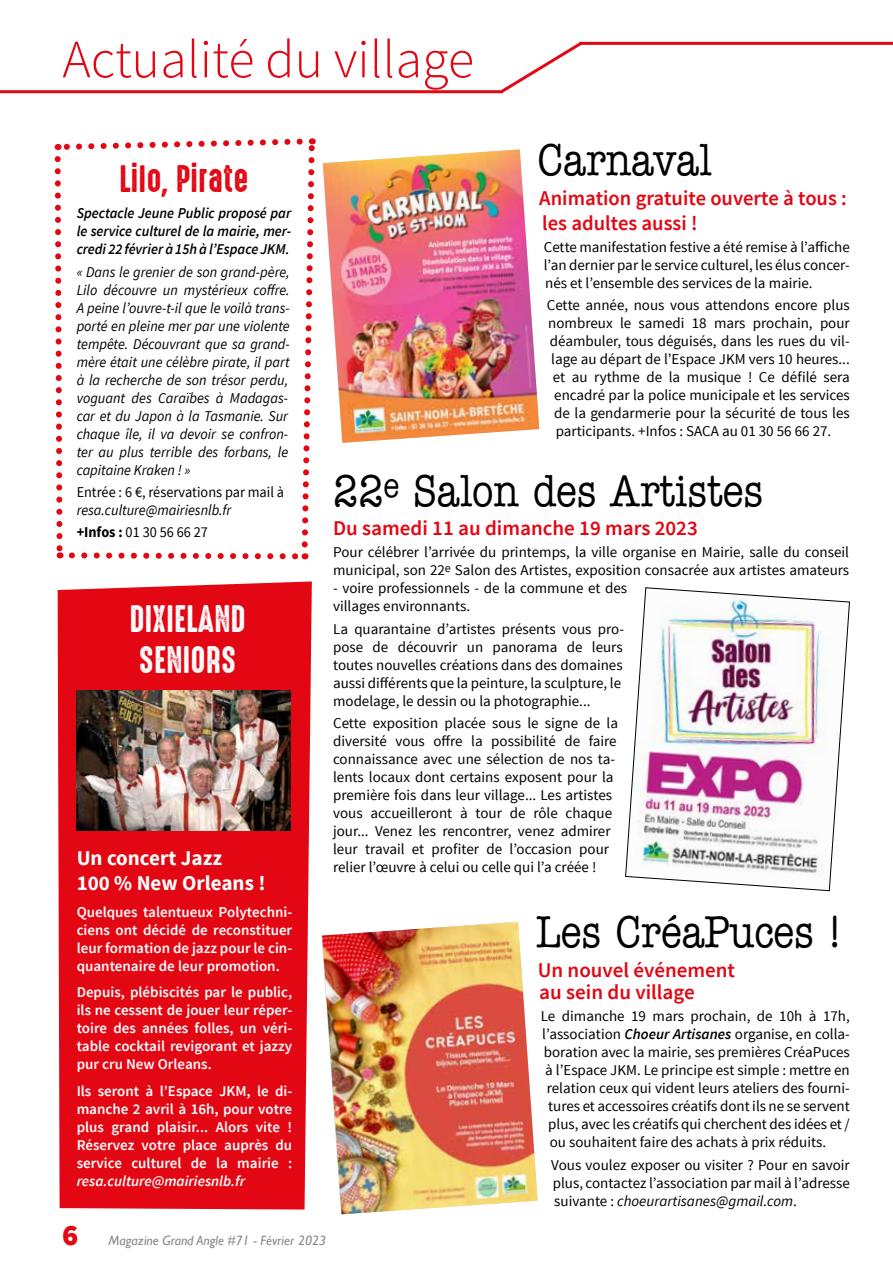
<style>
.page{position:relative;width:893px;height:1263px;background:#fff}
.page>*{position:absolute;margin:0;border:0;box-sizing:border-box;transform-origin:0 0}
.t1{font:300 54px "Source Sans Pro";color:#e30613}
.t2{font:500 45px "American Typewriter Std";color:#000;scale:.85 1}
.t3{font:34.5px/40.5px "High Voltage Rough";color:#fff}
.t4{font:34.5px "High Voltage Rough";color:#e30613}
.t5{font:900 30px "Source Sans Pro";color:#e30613}
.t6{font:600 21px/22.5px "Source Sans Pro";color:#e30613}
.t7{font:700 21px/25.2px "Source Sans Pro";color:#fff}
.t8{font:15px/18px "Source Sans Pro";color:#000}
.t9{font:italic 15px/18px "Source Sans Pro";color:#000;text-align:justify;scale:.95 1}
.t10{font:600 15px/18px "Source Sans Pro";color:#fff;text-align:justify}
.t11{font:italic 600 15px/18px "Source Sans Pro";color:#000;text-align:justify;scale:.95 1}
.t12{font:15px "Source Sans Pro";color:#000;scale:.95 1}
.t13{font:italic 600 15px "Source Sans Pro";color:#fff}
.t14{font:italic 13.5px "Gill Sans";color:#878787}
.s1{font-weight:700;font-style:normal}
.s2{font-style:normal}
.s3{font-weight:600;font-style:italic}
.s4{font-style:italic}
</style>
<div class="page">
<hr style="left:579px;top:42px;width:314px;height:3px;background:#e30613">
<hr style="left:0;top:90px;width:503px;height:3px;background:#e30613">
<svg style="left:497px;top:41px;width:89px;height:53px"></svg>
<img style="left:322px;top:922px;width:216px;height:292px">
<img style="left:625px;top:587px;width:225px;height:304px">
<img style="left:323px;top:149px;width:216px;height:294px">
<svg style="left:54px;top:138px;width:262px;height:422px"></svg>
<div style="left:58px;top:581px;width:254px;height:628px;background:#e30613"></div>
<img style="left:77px;top:691px;width:214px;height:139px">
<h1 class="t1" style="left:62px;top:27px;width:413px">Actualité du village</h1>
<h3 class="t4" style="left:119px;top:160px;width:131px">Lilo, Pirate</h3>
<p class="t11" style="left:77px;top:204px;width:227px">Spectacle Jeune Public proposé par le service culturel de la mairie, mer&shy;credi 22 février à 15h à l’Espace JKM.</p>
<p class="t9" style="left:77px;top:263px;width:226px">« Dans le grenier de son grand-père, Lilo découvre un mystérieux coffre.<br>A peine l’ouvre-t-il que le voilà trans&shy;porté en pleine mer par une violente tempête. Découvrant que sa grand&shy;mère était une célèbre pirate, il part à la recherche de son trésor perdu, voguant des Caraïbes à Madagas&shy;car et du Japon à la Tasmanie. Sur chaque île, il va devoir se confron&shy;ter au plus terrible des forbans, le capitaine Kraken ! »</p>
<p class="t12" style="left:77px;top:483px;width:220px">Entrée : 6 €, réservations par mail à</p>
<p class="t9" style="left:77px;top:499px;width:164px;line-height:22.2px">resa.culture@mairiesnlb.fr <span class="s1">+Infos :</span> <span class="s2">01 30 56 66 27</span></p>
<h3 class="t3" style="left:129px;top:600px;width:118px">DIXIELAND<br>SENIORS</h3>
<h3 class="t7" style="left:77px;top:846px;width:190px">Un concert Jazz<br>100 % New Orleans !</h3>
<p class="t10" style="left:77px;top:903px;width:217px">Quelques talentueux Polytechni&shy;ciens ont décidé de reconstituer leur formation de jazz pour le cin&shy;quantenaire de leur promotion.</p>
<p class="t10" style="left:77px;top:984px;width:217px">Depuis, plébiscités par le public, ils ne cessent de jouer leur réper&shy;toire des années folles, un véri&shy;table cocktail revigorant et jazzy pur cru New Orleans.</p>
<p class="t10" style="left:77px;top:1082px;width:217px">Ils seront à l’Espace JKM, le di&shy;manche 2 avril à 16h, pour votre plus grand plaisir... Alors vite !<br>Réservez votre place auprès du service culturel de la mairie :</p>
<p class="t13" style="left:77px;top:1171px;width:170px">resa.culture@mairiesnlb.fr</p>
<h2 class="t2" style="left:538px;top:135px;width:206px">Carnaval</h2>
<h3 class="t6" style="left:539px;top:186px;width:309px;line-height:25.2px">Animation gratuite ouverte à tous : les adultes aussi !</h3>
<p class="t8" style="left:544px;top:238px;width:308px;text-align:justify">Cette manifestation festive a été remise à l’affiche l’an dernier par le service culturel, les élus concer&shy;nés et l’ensemble des services de la mairie.</p>
<p class="t8" style="left:547px;top:297px;width:305px">Cette année, nous vous attendons encore plus</p>
<p class="t8" style="left:548px;top:315px;width:303px">nombreux le samedi 18 mars prochain, pour</p>
<p class="t8" style="left:550px;top:333px;width:301px">déambuler, tous déguisés, dans les rues du vil-</p>
<p class="t8" style="left:551px;top:351px;width:300px">lage au départ de l’Espace JKM vers 10 heures...</p>
<p class="t8" style="left:553px;top:369px;width:298px">et au rythme de la musique ! Ce défilé sera</p>
<p class="t8" style="left:554px;top:387px;width:297px">encadré par la police municipale et les services</p>
<p class="t8" style="left:554px;top:405px;width:297px">de la gendarmerie pour la sécurité de tous les</p>
<p class="t8" style="left:556px;top:423px;width:277px">participants. +Infos : SACA au 01 30 56 66 27.</p>
<h2 class="t2" style="left:333px;top:465px;width:507px">22<sup>e</sup> Salon des Artistes</h2>
<h3 class="t6" style="left:333px;top:517px;width:366px">Du samedi 11 au dimanche 19 mars 2023</h3>
<p class="t8" style="left:333px;top:544px;width:518px">Pour célébrer l’arrivée du printemps, la ville organise en Mairie, salle du conseil municipal, son 22<sup>e</sup> Salon des Artistes, exposition consacrée aux artistes amateurs</p>
<p class="t8" style="left:333px;top:580px;width:296px">- voire professionnels - de la commune et des villages environnants.</p>
<p class="t8" style="left:333px;top:620px;width:292px">La quarantaine d’artistes présents vous pro&shy;pose de découvrir un panorama de leurs toutes nouvelles créations dans des domaines aussi différents que la peinture, la sculpture, le modelage, le dessin ou la photographie...</p>
<p class="t8" style="left:333px;top:714px;width:286px">Cette exposition placée sous le signe de la diversité vous offre la possibilité de faire connaissance avec une sélection de nos ta&shy;lents locaux dont certains exposent pour la première fois dans leur village... Les artistes vous accueilleront à tour de rôle chaque jour... Venez les rencontrer, venez admirer leur travail et profiter de l’occasion pour relier l’œuvre à celui ou celle qui l’a créée !</p>
<h2 class="t2" style="left:536px;top:907px;width:361px">Les CréaPuces !</h2>
<h3 class="t6" style="left:538px;top:959px;width:199px">Un nouvel événement au sein du village</h3>
<p class="t8" style="left:541px;top:1008px;width:311px">Le dimanche 19 mars prochain, de 10h à 17h,</p>
<p class="t8" style="left:542px;top:1026px;width:309px">l’association <span class="s3">Choeur Artisanes</span> organise, en colla-</p>
<p class="t8" style="left:544px;top:1044px;width:307px">boration avec la mairie, ses premières CréaPuces</p>
<p class="t8" style="left:545px;top:1062px;width:306px">à l’Espace JKM. Le principe est simple : mettre en</p>
<p class="t8" style="left:547px;top:1080px;width:305px">relation ceux qui vident leurs ateliers des fourni-</p>
<p class="t8" style="left:548px;top:1098px;width:303px">tures et accessoires créatifs dont ils ne se servent</p>
<p class="t8" style="left:548px;top:1116px;width:303px">plus, avec les créatifs qui cherchent des idées et /</p>
<p class="t8" style="left:550px;top:1134px;width:278px">ou souhaitent faire des achats à prix réduits.</p>
<p class="t8" style="left:551px;top:1156px;width:300px;text-align:justify">Vous voulez exposer ou visiter ? Pour en savoir plus, contactez l’association par mail à l’adresse suivante : <span class="s4">choeurartisanes@gmail.com</span>.</p>
<h3 class="t5" style="left:62px;top:1216px;width:18px">6</h3>
<p class="t14" style="left:108px;top:1233px;width:219px">Magazine Grand Angle #71 - Février 2023</p>
</div>
